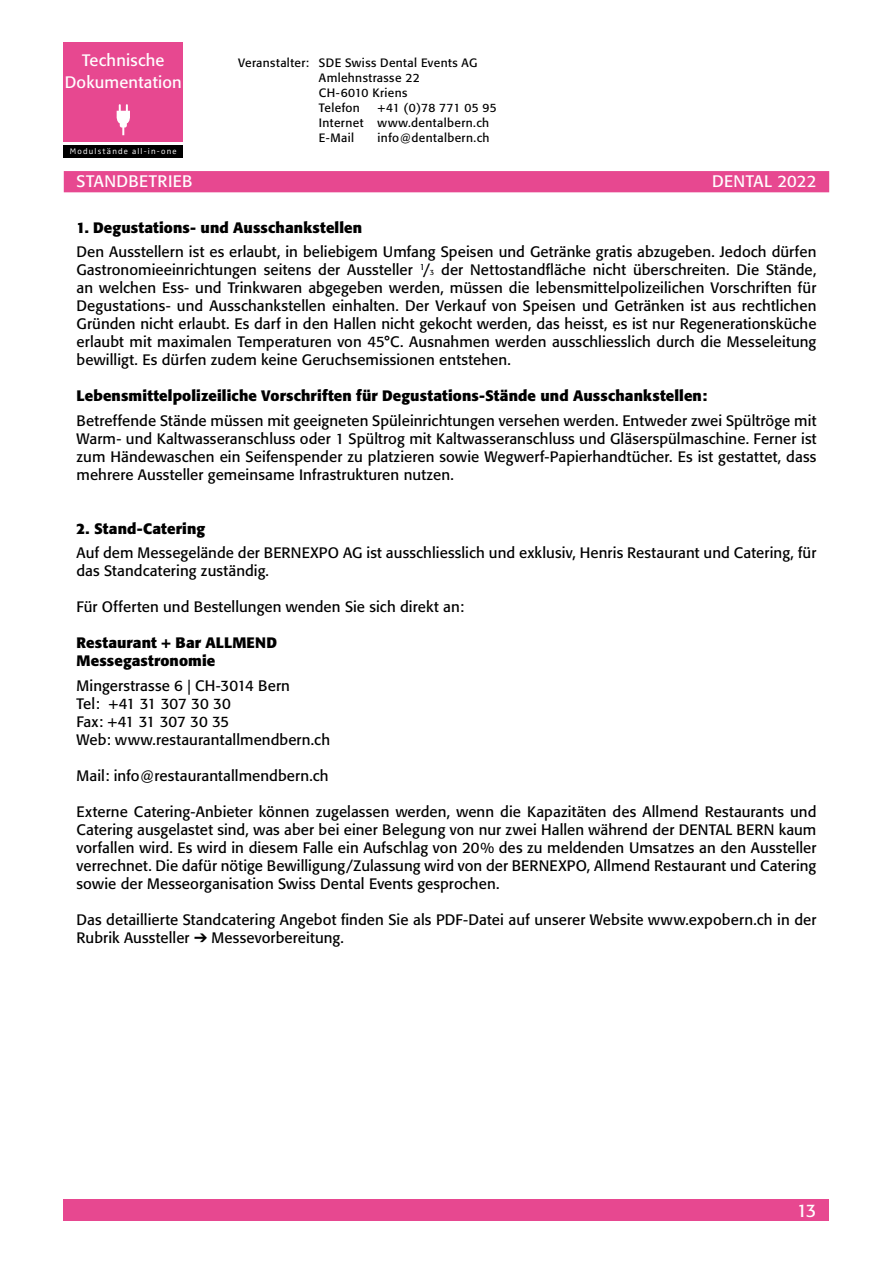
<style>
.page{position:relative;width:893px;height:1263px;background:#fff}
.page>*{position:absolute;margin:0;border:0;box-sizing:border-box;transform-origin:0 0}
.t1{font:18px "Formata";color:#fff}
.t2{font:16.5px/21.1px "Formata";letter-spacing:.015em;color:#fff;text-align:center}
.t3{font:15px/18px "Formata";letter-spacing:.01em;color:#000;text-align:justify}
.t4{font:700 15px/18px "Formata";letter-spacing:.005em;color:#000}
.t5{font:12px/15px "Formata";letter-spacing:.03em;color:#000}
.t6{font:300 8.4px "Zwo";letter-spacing:.14em;color:#fff}
.s1{font-size:7.5px}
</style>
<div class="page">
<div style="left:64px;top:43px;width:119px;height:99px;background:#e74890"></div>
<svg style="left:117px;top:104px;width:13px;height:31px"></svg>
<div style="left:64px;top:145px;width:119px;height:12px;background:#000"></div>
<div style="left:64px;top:1199px;width:765px;height:21px;background:#e74890"></div>
<div style="left:64px;top:171px;width:765px;height:21px;background:#e74890"></div>
<p class="t2" style="left:65px;top:50px;width:119px">Technische<br>Dokumentation</p>
<p class="t6" style="left:70px;top:147px;width:108px">Modulstände all-in-one</p>
<p class="t5" style="left:319px;top:56px;width:160px;text-indent:-81px">Veranstalter: SDE Swiss Dental Events AG<br>Amlehnstrasse 22<br>CH-6010 Kriens<br>Telefon</p>
<p class="t5" style="left:319px;top:101px;width:179px;text-indent:59px">+41 (0)78 771 05 95<br>Internet www.dentalbern.ch<br>E-Mail</p>
<p class="t5" style="left:378px;top:131px;width:113px">info@dentalbern.ch</p>
<p class="t2" style="left:77px;top:171px;width:21px">Standbet</p>
<p class="t2" style="left:158px;top:171px;width:18px">rieb</p>
<p class="t2" style="left:712px;top:171px;width:106px">DENTAL 2022</p>
<p class="t4" style="left:77px;top:219px;width:287px">1. Degustations- und Ausschankstellen</p>
<p class="t3" style="left:77px;top:243px;width:741px">Den Ausstellern ist es erlaubt, in beliebigem Umfang Speisen und Getränke gratis abzugeben. Jedoch dürfen Gastronomieeinrichtungen seitens der Aussteller <sup>1</sup>/<span class="s1">3</span> der Nettostandfläche nicht überschreiten. Die Stände, an welchen Ess- und Trinkwaren abgegeben werden, müssen die lebensmittelpolizeilichen Vorschriften für Degustations- und Ausschankstellen einhalten. Der Verkauf von Speisen und Getränken ist aus rechtlichen Gründen nicht erlaubt. Es darf in den Hallen nicht gekocht werden, das heisst, es ist nur Regenerationsküche erlaubt mit maximalen Temperaturen von 45°C. Ausnahmen werden ausschliesslich durch die Messeleitung bewilligt. Es dürfen zudem keine Geruchsemissionen entstehen.</p>
<p class="t4" style="left:77px;top:387px;width:632px">Lebensmittelpolizeiliche Vorschriften für Degustations-Stände und Ausschankstellen:</p>
<p class="t3" style="left:77px;top:411px;width:741px">Betreffende Stände müssen mit geeigneten Spüleinrichtungen versehen werden. Entweder zwei Spültröge mit Warm- und Kaltwasseranschluss oder 1 Spültrog mit Kaltwasseranschluss und Gläserspülmaschine. Ferner ist zum Händewaschen ein Seifenspender zu platzieren sowie Wegwerf-Papierhandtücher. Es ist gestattet, dass mehrere Aussteller gemeinsame Infrastrukturen nutzen.</p>
<p class="t4" style="left:77px;top:519px;width:130px">2. Stand-Catering</p>
<p class="t3" style="left:77px;top:544px;width:245px">Auf dem Messegelände der BernExpo</p>
<p class="t3" style="left:343px;top:544px;width:475px">AG ist ausschliesslich und exklusiv, Henris Restaurant und Catering, für</p>
<p class="t3" style="left:77px;top:562px;width:194px">das Standcatering zuständig.</p>
<p class="t3" style="left:77px;top:598px;width:389px">Für Offerten und Bestellungen wenden Sie sich direkt an:</p>
<p class="t4" style="left:77px;top:634px;width:202px">Restaurant + Bar ALLMEND<br>Messegastronomie</p>
<p class="t3" style="left:77px;top:676px;width:255px;text-align:left">Mingerstrasse 6 | CH-3014 Bern<br>Tel: +41 31 307 30 30<br>Fax: +41 31 307 30 35<br>Web: www.restaurantallmendbern.ch</p>
<p class="t3" style="left:77px;top:766px;width:254px">Mail: info@restaurantallmendbern.ch</p>
<p class="t3" style="left:77px;top:802px;width:741px">Externe Catering-Anbieter können zugelassen werden, wenn die Kapazitäten des Allmend Restaurants und Catering ausgelastet sind, was aber bei einer Belegung von nur zwei Hallen während der DENTAL BERN kaum vorfallen wird. Es wird in diesem Falle ein Aufschlag von 20% des zu meldenden Umsatzes an den Aussteller verrechnet. Die dafür nötige Bewilligung/Zulassung wird von der BernExpo</p>
<p class="t3" style="left:587px;top:856px;width:231px">, Allmend Restaurant und Catering</p>
<p class="t3" style="left:77px;top:874px;width:424px">sowie der Messeorganisation Swiss Dental Events gesprochen.</p>
<p class="t3" style="left:77px;top:910px;width:741px">Das detaillierte Standcatering Angebot finden Sie als PDF-Datei auf unserer Website www.expobern.ch in der<br>Rubrik Aussteller ➔ Messevorbereitung.</p>
<p class="t1" style="left:797px;top:1200px;width:21px">13</p>
</div>
